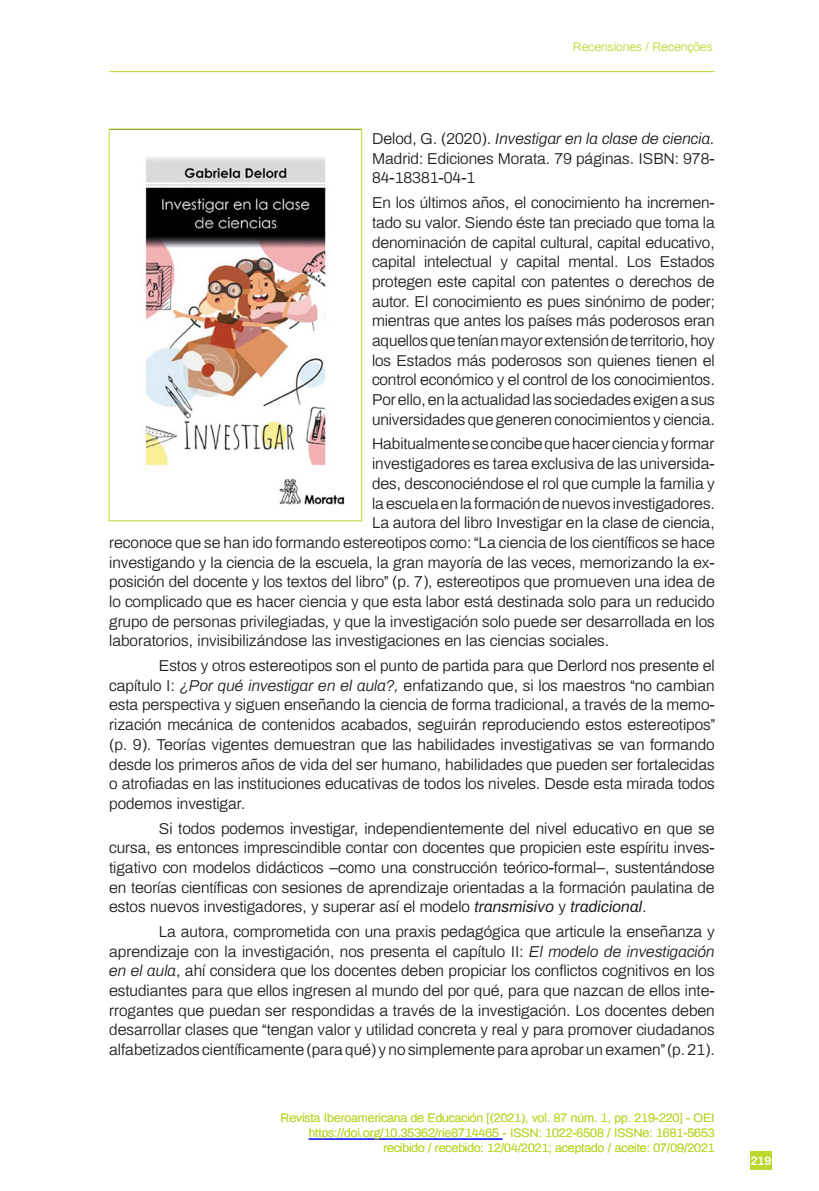
<style>
.page{position:relative;width:819px;height:1191px;background:#fff}
.page>*{position:absolute;margin:0;border:0;box-sizing:border-box;transform-origin:0 0}
.RIE_Texto{font:300 15.75px/19.6px "Archivo";color:#231f20;text-align:justify}
.RIE_MID{font:300 12.25px "Archivo";color:#bed630}
.t1{font:600 12.25px "Archivo";color:#fff}
.s1{font-style:italic}
.s2{font-weight:400;font-style:italic}
</style>
<div class="page">
<hr style="left:109px;top:71px;width:605px;height:1px;background:#bed630">
<div style="left:750px;top:1151px;width:21px;height:19px;background:#bed630"></div>
<img style="left:145px;top:157px;width:200px;height:348px">
<div style="left:109px;top:129px;width:253px;height:392px;border:1px solid #bed630"></div>
<hr style="left:309px;top:1138px;width:193px;height:1px;background:#00f">
<p class="RIE_MID" style="left:573px;top:38px;width:141px">Recensiones / Recenções</p>
<p class="RIE_Texto" style="left:372px;top:128px;width:344px">Delod, G. (2020). <span class="s1">Investigar en la clase de ciencia.<br></span>Madrid: Ediciones Morata. 79 páginas. ISBN: 978- 84-18381-04-1</p>
<p class="RIE_Texto" style="left:372px;top:192px;width:344px">En los últimos años, el conocimiento ha incremen&shy;tado su valor. Siendo éste tan preciado que toma la denominación de capital cultural, capital educativo, capital intelectual y capital mental. Los Estados protegen este capital con patentes o derechos de autor. El conocimiento es pues sinónimo de poder; mientras que antes los países más poderosos eran aquellos que tenían mayor extensión de territorio, hoy los Estados más poderosos son quienes tienen el control económico y el control de los conocimientos.<br>Por ello, en la actualidad las sociedades exigen a sus universidades que generen conocimientos y ciencia.</p>
<p class="RIE_Texto" style="left:372px;top:433px;width:344px">Habitualmente se concibe que hacer ciencia y formar</p>
<p class="RIE_Texto" style="left:372px;top:453px;width:344px">investigadores es tarea exclusiva de las universida-</p>
<p class="RIE_Texto" style="left:372px;top:472px;width:344px">des, desconociéndose el rol que cumple la familia y</p>
<p class="RIE_Texto" style="left:372px;top:492px;width:344px">la escuela en la formación de nuevos investigadores.</p>
<p class="RIE_Texto" style="left:372px;top:512px;width:344px">La autora del libro Investigar en la clase de ciencia,</p>
<p class="RIE_Texto" style="left:109px;top:531px;width:607px">reconoce que se han ido formando estereotipos como: “La ciencia de los científicos se hace</p>
<p class="RIE_Texto" style="left:109px;top:551px;width:607px">investigando y la ciencia de la escuela, la gran mayoría de las veces, memorizando la ex-</p>
<p class="RIE_Texto" style="left:109px;top:571px;width:607px">posición del docente y los textos del libro” (p. 7), estereotipos que promueven una idea de</p>
<p class="RIE_Texto" style="left:109px;top:590px;width:607px">lo complicado que es hacer ciencia y que esta labor está destinada solo para un reducido</p>
<p class="RIE_Texto" style="left:109px;top:610px;width:607px">grupo de personas privilegiadas, y que la investigación solo puede ser desarrollada en los</p>
<p class="RIE_Texto" style="left:109px;top:630px;width:501px">laboratorios, invisibilizándose las investigaciones en las ciencias sociales.</p>
<p class="RIE_Texto" style="left:109px;top:655px;width:607px;text-indent:50px">Estos y otros estereotipos son el punto de partida para que Derlord nos presente el capítulo I: <span class="s1">¿Por qué investigar en el aula?,</span> enfatizando que, si los maestros “no cambian esta perspectiva y siguen enseñando la ciencia de forma tradicional, a través de la memo&shy;rización mecánica de contenidos acabados, seguirán reproduciendo estos estereotipos” (p. 9). Teorías vigentes demuestran que las habilidades investigativas se van formando desde los primeros años de vida del ser humano, habilidades que pueden ser fortalecidas o atrofiadas en las instituciones educativas de todos los niveles. Desde esta mirada todos podemos investigar.</p>
<p class="RIE_Texto" style="left:109px;top:817px;width:607px;text-indent:50px">Si todos podemos investigar, independientemente del nivel educativo en que se cursa, es entonces imprescindible contar con docentes que propicien este espíritu inves&shy;tigativo con modelos didácticos –como una construcción teórico-formal–, sustentándose en teorías científicas con sesiones de aprendizaje orientadas a la formación paulatina de estos nuevos investigadores, y superar así el modelo <span class="s2">transmisivo</span> y <span class="s2">tradicional</span>.</p>
<p class="RIE_Texto" style="left:109px;top:920px;width:607px;text-indent:50px">La autora, comprometida con una praxis pedagógica que articule la enseñanza y aprendizaje con la investigación, nos presenta el capítulo II: <span class="s1">El modelo de investigación en el aula</span>, ahí considera que los docentes deben propiciar los conflictos cognitivos en los estudiantes para que ellos ingresen al mundo del por qué, para que nazcan de ellos inte&shy;rrogantes que puedan ser respondidas a través de la investigación. Los docentes deben desarrollar clases que “tengan valor y utilidad concreta y real y para promover ciudadanos alfabetizados científicamente (para qué) y no simplemente para aprobar un examen” (p. 21).</p>
<p class="RIE_MID" style="left:280px;top:1108px;width:435px">Revista Iberoamericana de Educación [(2021), vol. 87 núm. 1, pp. 219-220] - OEI</p>
<p class="RIE_MID" style="left:309px;top:1123px;width:407px">https://doi.org/10.35362/rie8714465 - ISSN: 1022-6508 / ISSNe: 1681-5653</p>
<p class="RIE_MID" style="left:383px;top:1138px;width:333px">recibido / recebido: 12/04/2021; aceptado / aceite: 07/09/2021</p>
<p class="t1" style="left:750px;top:1152px;width:22px">219</p>
</div>
